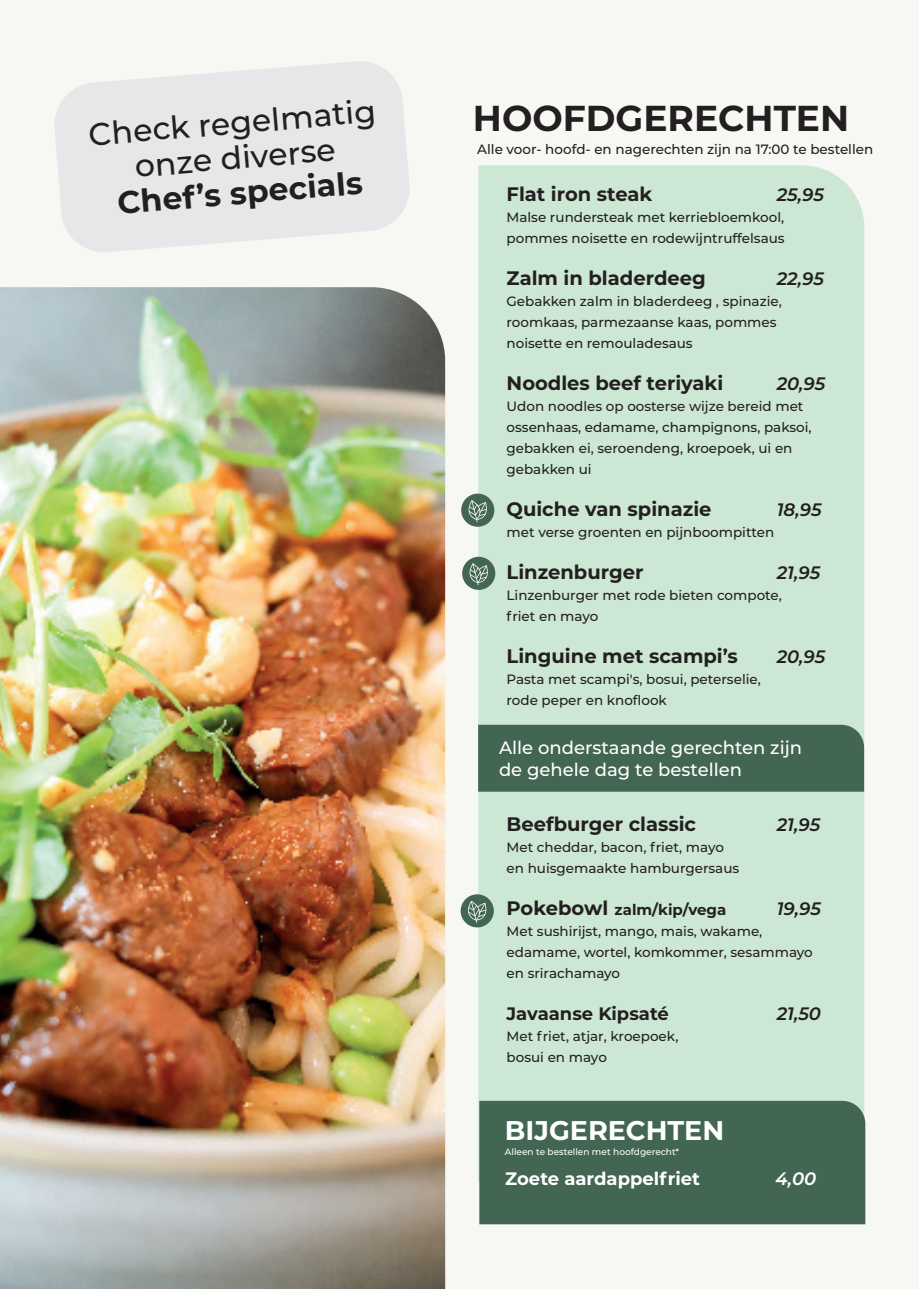
<style>
.page{position:relative;width:919px;height:1289px;background:#fff}
.page>*{position:absolute;margin:0;border:0;box-sizing:border-box;transform-origin:0 0}
.t1{font:700 36px "Montserrat";color:#231f20}
.t2{font:500 31.5px/35.2px "Montserrat";color:#231f20;text-align:center}
.t3{font:700 31.5px "Montserrat";color:#231f20}
.t4{font:700 27px "Montserrat";color:#fff}
.t5{font:700 19.5px "Montserrat";color:#231f20}
.t6{font:500 18px/21.6px "Montserrat";color:#fff}
.t7{font:italic 600 18px "Montserrat";color:#231f20}
.t8{font:700 18px "Montserrat";color:#fff}
.t9{font:700 18px "Montserrat";color:#231f20}
.t10{font:italic 600 18px "Montserrat";color:#fff}
.t11{font:700 15px "Montserrat";color:#231f20}
.t12{font:500 13.5px/21px "Montserrat";color:#231f20}
.t13{font:500 9px "Montserrat";color:#fff}
.s1{font-size:19.5px}
</style>
<div class="page">
<div style="left:0;top:0;width:918px;height:1288px;background:#f7f7f4"></div>
<div style="left:478px;top:165px;width:386px;height:1016px;background:#cce7d3"></div>
<svg style="left:461px;top:493px;width:33px;height:33px"></svg>
<svg style="left:460px;top:894px;width:33px;height:33px"></svg>
<div style="left:478px;top:724px;width:386px;height:67px;background:#436653"></div>
<svg style="left:55px;top:61px;width:355px;height:191px;fill:#e6e7e9"></svg>
<div style="left:479px;top:1100px;width:386px;height:124px;background:#436653"></div>
<svg style="left:462px;top:557px;width:33px;height:33px"></svg>
<img style="left:0;top:287px;width:445px;height:1001px">
<h2 class="t2" style="left:87px;top:116px;width:290px;rotate:-5deg">Check regelmatig onze diverse</h2>
<h2 class="t3" style="left:115px;top:181px;width:247px;rotate:-5deg">Chef’s specials</h2>
<h1 class="t1" style="left:473px;top:92px;width:378px">HOOFDGERECHTEN</h1>
<p class="t12" style="left:477px;top:138px;width:397px">Alle voor- hoofd- en nagerechten zijn na 17:00 te bestellen</p>
<h3 class="t5" style="left:506px;top:180px;width:147px">Flat iron steak</h3>
<h3 class="t7" style="left:776px;top:182px;width:49px">25,95</h3>
<p class="t12" style="left:506px;top:206px;width:280px">Malse rundersteak met kerriebloemkool, pommes noisette en rodewijntruffelsaus</p>
<h3 class="t5" style="left:506px;top:264px;width:201px">Zalm in bladerdeeg</h3>
<h3 class="t7" style="left:776px;top:266px;width:49px">22,95</h3>
<p class="t12" style="left:506px;top:290px;width:277px">Gebakken zalm in bladerdeeg , spinazie, roomkaas, parmezaanse kaas, pommes noisette en remouladesaus</p>
<h3 class="t5" style="left:506px;top:369px;width:218px">Noodles beef teriyaki</h3>
<h3 class="t7" style="left:776px;top:371px;width:50px">20,95</h3>
<p class="t12" style="left:506px;top:395px;width:306px">Udon noodles op oosterse wijze bereid met ossenhaas, edamame, champignons, paksoi, gebakken ei, seroendeng, kroepoek, ui en gebakken ui</p>
<h3 class="t5" style="left:506px;top:495px;width:206px">Quiche van spinazie</h3>
<h3 class="t7" style="left:776px;top:497px;width:46px">18,95</h3>
<p class="t12" style="left:506px;top:521px;width:269px">met verse groenten en pijnboompitten</p>
<h3 class="t5" style="left:506px;top:558px;width:138px">Linzenburger</h3>
<h3 class="t7" style="left:776px;top:560px;width:45px">21,95</h3>
<p class="t12" style="left:506px;top:584px;width:277px">Linzenburger met rode bieten compote, friet en mayo</p>
<h3 class="t5" style="left:506px;top:642px;width:233px">Linguine met scampi’s</h3>
<h3 class="t7" style="left:776px;top:644px;width:50px">20,95</h3>
<p class="t12" style="left:506px;top:668px;width:256px">Pasta met scampi's, bosui, peterselie, rode peper en knoflook</p>
<h3 class="t6" style="left:499px;top:736px;width:304px">Alle onderstaande gerechten zijn de gehele dag te bestellen</h3>
<h3 class="t5" style="left:506px;top:810px;width:191px">Beefburger classic</h3>
<h3 class="t7" style="left:776px;top:812px;width:45px">21,95</h3>
<p class="t12" style="left:506px;top:836px;width:234px">Met cheddar, bacon, friet, mayo en huisgemaakte hamburgersaus</p>
<p class="t11" style="left:506px;top:899px;width:221px"><span class="s1">Pokebowl</span> zalm/kip/vega</p>
<h3 class="t7" style="left:776px;top:896px;width:46px">19,95</h3>
<p class="t12" style="left:506px;top:920px;width:308px">Met sushirijst, mango, mais, wakame, edamame, wortel, komkommer, sesammayo en srirachamayo</p>
<h3 class="t9" style="left:506px;top:1001px;width:164px">Javaanse Kipsaté</h3>
<h3 class="t7" style="left:776px;top:1001px;width:46px">21,50</h3>
<p class="t12" style="left:506px;top:1025px;width:173px">Met friet, atjar, kroepoek, bosui en mayo</p>
<h3 class="t4" style="left:505px;top:1110px;width:221px">BIJGERECHTEN</h3>
<p class="t13" style="left:505px;top:1144px;width:176px">Alleen te bestellen met hoofdgerecht*</p>
<h3 class="t8" style="left:505px;top:1165px;width:196px">Zoete aardappelfriet</h3>
<h3 class="t10" style="left:775px;top:1165px;width:42px">4,00</h3>
</div>
